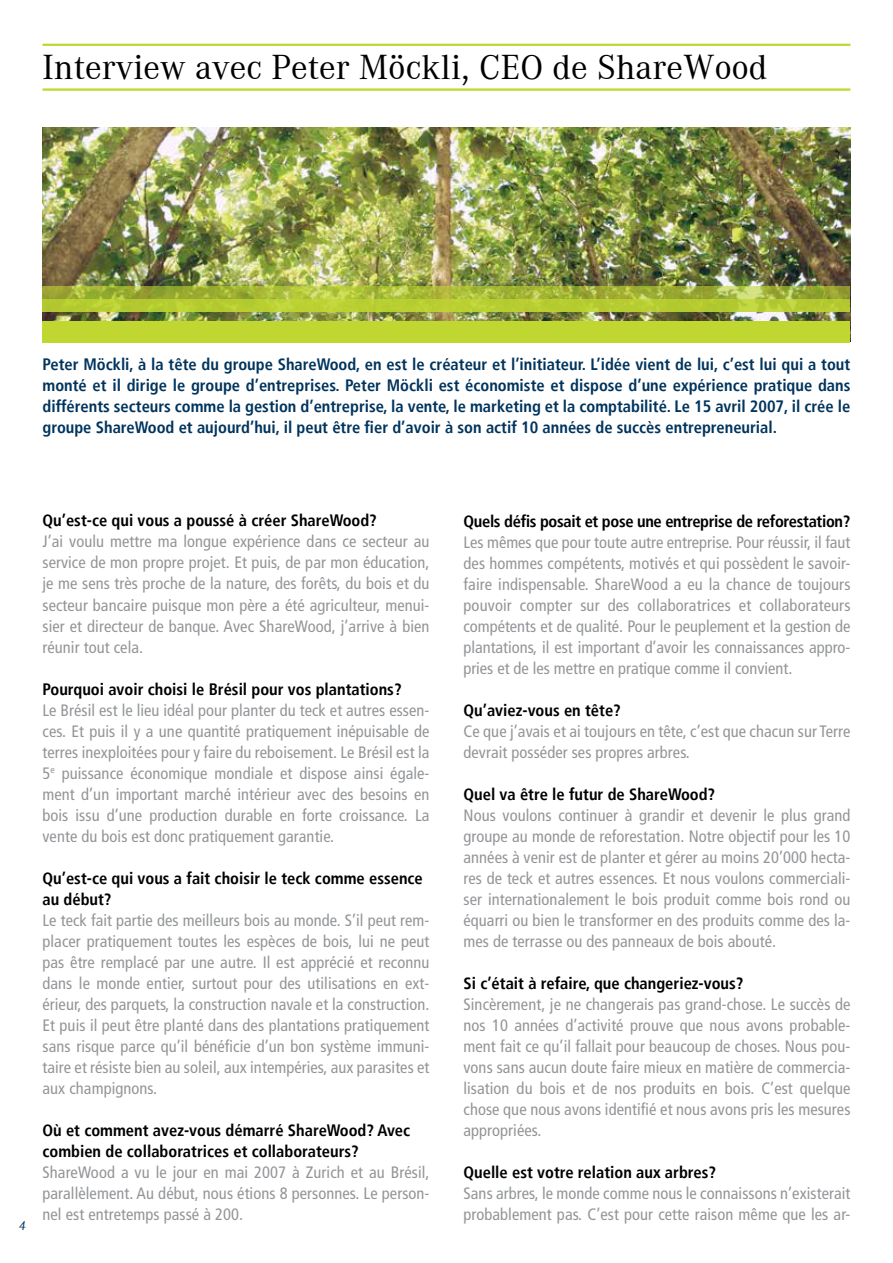
<style>
.page{position:relative;width:893px;height:1263px;background:#fff}
.page>*{position:absolute;margin:0;border:0;box-sizing:border-box;transform-origin:0 0}
.t1{font:36px "Corporate A";letter-spacing:.005em;color:#000}
.t2{font:condensed 16.5px/21px "Frutiger LT";letter-spacing:.005em;color:#939598;text-align:justify}
.t3{font:700 condensed 16.5px/21px "Frutiger LT";color:#00345d;text-align:justify}
.t4{font:700 condensed 16.5px/21px "Frutiger LT";color:#000}
.t5{font:700 condensed 16.5px "Frutiger LT";letter-spacing:-.02em;color:#000}
.t6{font:italic 13.5px "Scala Offc";color:#00345d}
</style>
<div class="page">
<img style="left:43px;top:128px;width:807px;height:193px">
<svg style="left:43px;top:299px;width:807px;height:13px;background:#b7cd32"></svg>
<svg style="left:43px;top:286px;width:807px;height:13px;background:#a5b63c"></svg>
<div style="left:43px;top:321px;width:807px;height:21px;background:#bfd730"></div>
<hr style="left:43px;top:44px;width:807px;height:2px;background:#bfd730">
<hr style="left:43px;top:88px;width:807px;height:3px;background:#bfd730">
<h1 class="t1" style="left:43px;top:43px;width:726px">Interview avec Peter Möckli, CEO de ShareWood</h1>
<p class="t3" style="left:43px;top:353px;width:809px">Peter Möckli, à la tête du groupe ShareWood, en est le créateur et l’initiateur. L’idée vient de lui, c’est lui qui a tout monté et il dirige le groupe d’entreprises. Peter Möckli est économiste et dispose d’une expérience pratique dans différents secteurs comme la gestion d’entreprise, la vente, le marketing et la comptabilité. Le 15 avril 2007, il crée le groupe ShareWood et aujourd’hui, il peut être fier d’avoir à son actif 10 années de succès entrepreneurial.</p>
<p class="t6" style="left:18px;top:1218px;width:8px">4</p>
<p class="t4" style="left:43px;top:510px;width:336px">Qu’est-ce qui vous a poussé à créer ShareWood?</p>
<p class="t2" style="left:43px;top:531px;width:388px">J’ai voulu mettre ma longue expérience dans ce secteur au service de mon propre projet. Et puis, de par mon éducation, je me sens très proche de la nature, des forêts, du bois et du secteur bancaire puisque mon père a été agriculteur, menui&shy;sier et directeur de banque. Avec ShareWood, j’arrive à bien réunir tout cela.</p>
<p class="t4" style="left:43px;top:678px;width:361px">Pourquoi avoir choisi le Brésil pour vos plantations?</p>
<p class="t2" style="left:43px;top:699px;width:388px">Le Brésil est le lieu idéal pour planter du teck et autres essen&shy;ces. Et puis il y a une quantité pratiquement inépuisable de terres inexploitées pour y faire du reboisement. Le Brésil est la 5<sup>e</sup> puissance économique mondiale et dispose ainsi égale&shy;ment d’un important marché intérieur avec des besoins en bois issu d’une production durable en forte croissance. La vente du bois est donc pratiquement garantie.</p>
<p class="t4" style="left:43px;top:867px;width:382px">Qu’est-ce qui vous a fait choisir le teck comme essence au début?</p>
<p class="t2" style="left:43px;top:909px;width:388px">Le teck fait partie des meilleurs bois au monde. S’il peut rem&shy;placer pratiquement toutes les espèces de bois, lui ne peut pas être remplacé par une autre. Il est apprécié et reconnu dans le monde entier, surtout pour des utilisations en ext&shy;érieur, des parquets, la construction navale et la construction.<br>Et puis il peut être planté dans des plantations pratiquement sans risque parce qu’il bénéficie d’un bon système immuni&shy;taire et résiste bien au soleil, aux intempéries, aux parasites et aux champignons.</p>
<p class="t4" style="left:43px;top:1119px;width:369px">Où et comment avez-vous démarré ShareWood? Avec combien de collaboratrices et collaborateurs?</p>
<p class="t2" style="left:43px;top:1161px;width:388px">ShareWood a vu le jour en mai 2007 à Zurich et au Brésil, parallèlement. Au début, nous étions 8 personnes. Le person&shy;nel est entretemps passé à 200.</p>
<p class="t5" style="left:463px;top:511px;width:388px">Quels défis posait et pose une entreprise de reforestation?</p>
<p class="t2" style="left:463px;top:531px;width:388px">Les mêmes que pour toute autre entreprise. Pour réussir, il faut des hommes compétents, motivés et qui possèdent le savoir&shy;faire indispensable. ShareWood a eu la chance de toujours pouvoir compter sur des collaboratrices et collaborateurs compétents et de qualité. Pour le peuplement et la gestion de plantations, il est important d’avoir les connaissances appro&shy;pries et de les mettre en pratique comme il convient.</p>
<p class="t4" style="left:463px;top:699px;width:159px">Qu’aviez-vous en tête?</p>
<p class="t2" style="left:463px;top:720px;width:388px">Ce que j’avais et ai toujours en tête, c’est que chacun sur Terre devrait posséder ses propres arbres.</p>
<p class="t4" style="left:463px;top:783px;width:253px">Quel va être le futur de ShareWood?</p>
<p class="t2" style="left:463px;top:804px;width:388px">Nous voulons continuer à grandir et devenir le plus grand groupe au monde de reforestation. Notre objectif pour les 10 années à venir est de planter et gérer au moins 20’000 hecta&shy;res de teck et autres essences. Et nous voulons commerciali&shy;ser internationalement le bois produit comme bois rond ou équarri ou bien le transformer en des produits comme des la&shy;mes de terrasse ou des panneaux de bois abouté.</p>
<p class="t4" style="left:463px;top:972px;width:282px">Si c’était à refaire, que changeriez-vous?</p>
<p class="t2" style="left:463px;top:993px;width:388px">Sincèrement, je ne changerais pas grand-chose. Le succès de nos 10 années d’activité prouve que nous avons probable&shy;ment fait ce qu’il fallait pour beaucoup de choses. Nous pou&shy;vons sans aucun doute faire mieux en matière de commercia&shy;lisation du bois et de nos produits en bois. C’est quelque chose que nous avons identifié et nous avons pris les mesures appropriées.</p>
<p class="t4" style="left:463px;top:1161px;width:254px">Quelle est votre relation aux arbres?</p>
<p class="t2" style="left:463px;top:1182px;width:388px">Sans arbres, le monde comme nous le connaissons n’existerait probablement pas. C’est pour cette raison même que les ar-</p>
</div>
